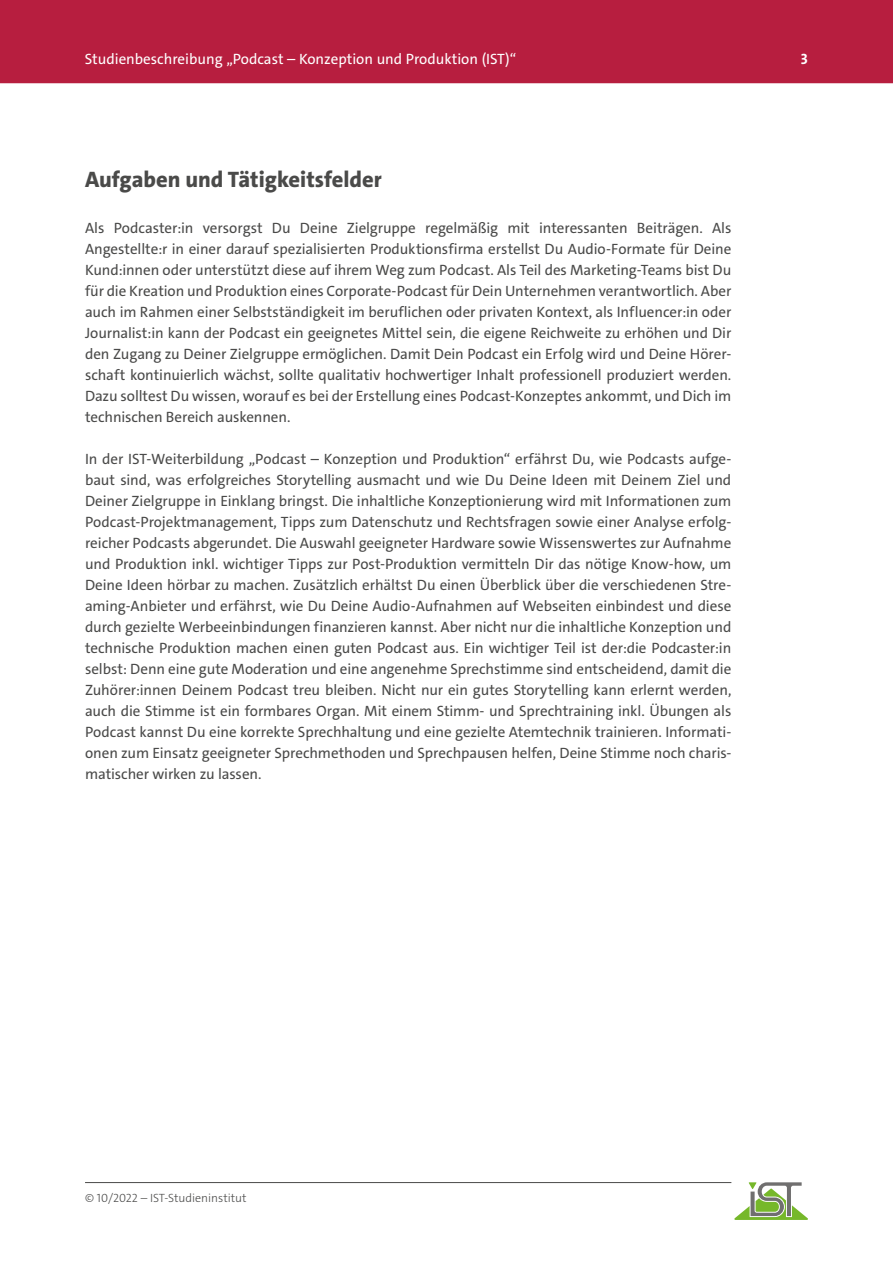
<style>
.page{position:relative;width:893px;height:1263px;background:#fff}
.page>*{position:absolute;margin:0;border:0;box-sizing:border-box;transform-origin:0 0}
.t1{font:800 22.5px "The Sans C4 s";color:#4a4a49}
.t2{font:15px/21px "The Sans C4 s";letter-spacing:-.01em;color:#4a4a49;text-align:justify}
.t3{font:15px "The Sans C4 s";color:#fff}
.t4{font:700 15px "The Sans C4 s";color:#fff}
.t5{font:300 12px "The Sans C4 s";color:#4a4a49}
</style>
<div class="page">
<hr style="left:85px;top:1182px;width:646px;height:1px;background:#4a4a49">
<svg style="left:734px;top:1182px;width:74px;height:38px"></svg>
<div style="left:0;top:0;width:893px;height:83px;background:#b71e3f"></div>
<p class="t3" style="left:85px;top:49px;width:433px">Studienbeschreibung „Podcast – Konzeption und Produktion (IST)“</p>
<p class="t4" style="left:801px;top:49px;width:9px">3</p>
<h1 class="t1" style="left:85px;top:165px;width:298px">Aufgaben und Tätigkeitsfelder</h1>
<p class="t2" style="left:85px;top:217px;width:648px">Als Podcaster:in versorgst Du Deine Zielgruppe regelmäßig mit interessanten Beiträgen. Als Angestellte:r in einer darauf spezialisierten Produktionsfirma erstellst Du Audio-Formate für Deine Kund:innen oder unterstützt diese auf ihrem Weg zum Podcast. Als Teil des Marketing-Teams bist Du für die Kreation und Produktion eines Corporate-Podcast für Dein Unternehmen verantwortlich. Aber auch im Rahmen einer Selbstständigkeit im beruflichen oder privaten Kontext, als Influencer:in oder Journalist:in kann der Podcast ein geeignetes Mittel sein, die eigene Reichweite zu erhöhen und Dir den Zugang zu Deiner Zielgruppe ermöglichen. Damit Dein Podcast ein Erfolg wird und Deine Hörer&shy;schaft kontinuierlich wächst, sollte qualitativ hochwertiger Inhalt professionell produziert werden.<br>Dazu solltest Du wissen, worauf es bei der Erstellung eines Podcast-Konzeptes ankommt, und Dich im technischen Bereich auskennen.</p>
<p class="t2" style="left:85px;top:448px;width:648px">In der IST-Weiterbildung „Podcast – Konzeption und Produktion“ erfährst Du, wie Podcasts aufge&shy;baut sind, was erfolgreiches Storytelling ausmacht und wie Du Deine Ideen mit Deinem Ziel und Deiner Zielgruppe in Einklang bringst. Die inhaltliche Konzeptionierung wird mit Informationen zum Podcast-Projektmanagement, Tipps zum Datenschutz und Rechtsfragen sowie einer Analyse erfolg&shy;reicher Podcasts abgerundet. Die Auswahl geeigneter Hardware sowie Wissenswertes zur Aufnahme und Produktion inkl. wichtiger Tipps zur Post-Produktion vermitteln Dir das nötige Know-how, um Deine Ideen hörbar zu machen. Zusätzlich erhältst Du einen Überblick über die verschiedenen Stre&shy;aming-Anbieter und erfährst, wie Du Deine Audio-Aufnahmen auf Webseiten einbindest und diese durch gezielte Werbeeinbindungen finanzieren kannst. Aber nicht nur die inhaltliche Konzeption und technische Produktion machen einen guten Podcast aus. Ein wichtiger Teil ist der:die Podcaster:in selbst: Denn eine gute Moderation und eine angenehme Sprechstimme sind entscheidend, damit die Zuhörer:innen Deinem Podcast treu bleiben. Nicht nur ein gutes Storytelling kann erlernt werden, auch die Stimme ist ein formbares Organ. Mit einem Stimm- und Sprechtraining inkl. Übungen als Podcast kannst Du eine korrekte Sprechhaltung und eine gezielte Atemtechnik trainieren. Informati&shy;onen zum Einsatz geeigneter Sprechmethoden und Sprechpausen helfen, Deine Stimme noch charis&shy;matischer wirken zu lassen.</p>
<p class="t5" style="left:85px;top:1190px;width:163px">© 10/2022 – IST-Studieninstitut</p>
</div>
